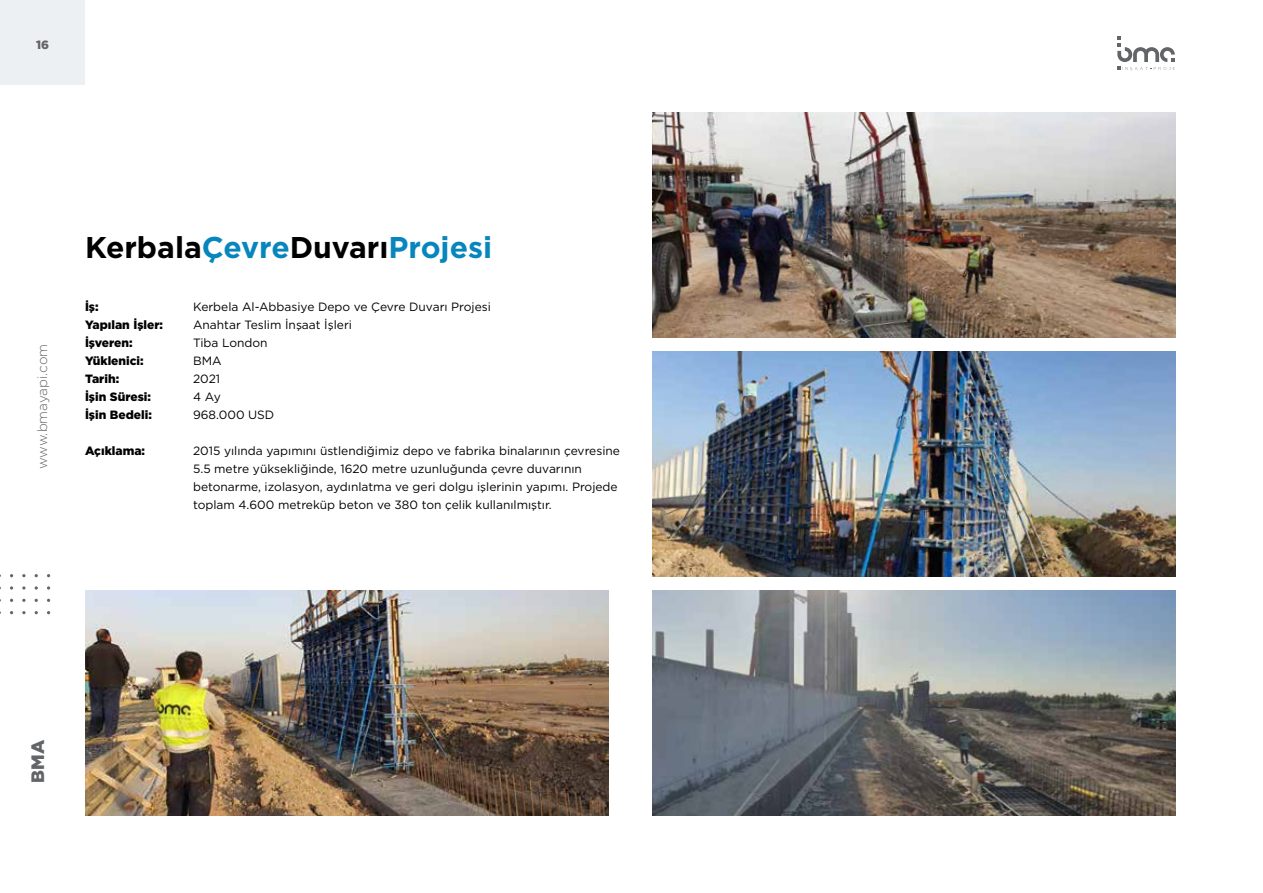
<style>
.page{position:relative;width:1263px;height:893px;background:#fff}
.page>*{position:absolute;margin:0;border:0;box-sizing:border-box;transform-origin:0 0}
.t1{font:700 30px "Gotham";color:#000}
.t2{font:900 18px "Gotham";color:#636467}
.t3{font:300 13.5px "Gotham";letter-spacing:-.005em;color:#636467}
.t4{font:12px/18px "Gotham";color:#000}
.t5{font:900 12px "Gotham";color:#000}
.t6{font:900 12px "Gotham";color:#636467}
.s1{color:#0786be}
</style>
<div class="page">
<img style="left:652px;top:591px;width:523px;height:225px">
<img style="left:652px;top:352px;width:523px;height:225px">
<img style="left:652px;top:113px;width:523px;height:225px">
<img style="left:85px;top:591px;width:523px;height:225px">
<div style="left:0;top:0;width:85px;height:85px;background:#ecf0f2"></div>
<svg style="left:22px;top:611px;width:4px;height:3px"></svg>
<svg style="left:22px;top:599px;width:4px;height:3px"></svg>
<svg style="left:47px;top:586px;width:3px;height:4px"></svg>
<svg style="left:35px;top:586px;width:3px;height:4px"></svg>
<svg style="left:22px;top:586px;width:4px;height:4px"></svg>
<svg style="left:10px;top:586px;width:3px;height:4px"></svg>
<svg style="left:22px;top:574px;width:4px;height:3px"></svg>
<svg style="left:1117px;top:36px;width:58px;height:35px"></svg>
<p class="t6" style="left:36px;top:36px;width:15px">16</p>
<p class="t3" style="left:34px;top:469px;width:127px;rotate:-90deg">www.bmayapi.com</p>
<h1 class="t1" style="left:85px;top:227px;width:409px">Kerbala<span class="s1">Çevre</span>Duvarı<span class="s1">Projesi</span></h1>
<p class="t5" style="left:85px;top:298px;width:15px">İş:</p>
<p class="t4" style="left:193px;top:297px;width:299px">Kerbela Al-Abbasiye Depo ve Çevre Duvarı Projesi</p>
<p class="t5" style="left:85px;top:316px;width:80px">Yapılan İşler:</p>
<p class="t4" style="left:193px;top:315px;width:160px">Anahtar Teslim İnşaat İşleri</p>
<p class="t5" style="left:85px;top:334px;width:49px">İşveren:</p>
<p class="t4" style="left:193px;top:333px;width:76px">Tiba London</p>
<p class="t5" style="left:85px;top:352px;width:60px">Yüklenici:</p>
<p class="t4" style="left:193px;top:351px;width:30px">BMA</p>
<p class="t5" style="left:85px;top:370px;width:36px">Tarih:</p>
<p class="t4" style="left:193px;top:369px;width:29px">2021</p>
<p class="t5" style="left:85px;top:388px;width:67px">İşin Süresi:</p>
<p class="t4" style="left:193px;top:387px;width:29px">4 Ay</p>
<p class="t5" style="left:85px;top:406px;width:68px">İşin Bedeli:</p>
<p class="t4" style="left:193px;top:405px;width:83px">968.000 USD</p>
<p class="t5" style="left:85px;top:442px;width:62px">Açıklama:</p>
<p class="t4" style="left:193px;top:441px;width:428px">2015 yılında yapımını üstlendiğimiz depo ve fabrika binalarının çevresine 5.5 metre yüksekliğinde, 1620 metre uzunluğunda çevre duvarının betonarme, izolasyon, aydınlatma ve geri dolgu işlerinin yapımı. Projede toplam 4.600 metreküp beton ve 380 ton çelik kullanılmıştır.</p>
<h2 class="t2" style="left:25px;top:783px;width:44px;rotate:-90deg">BMA</h2>
</div>
